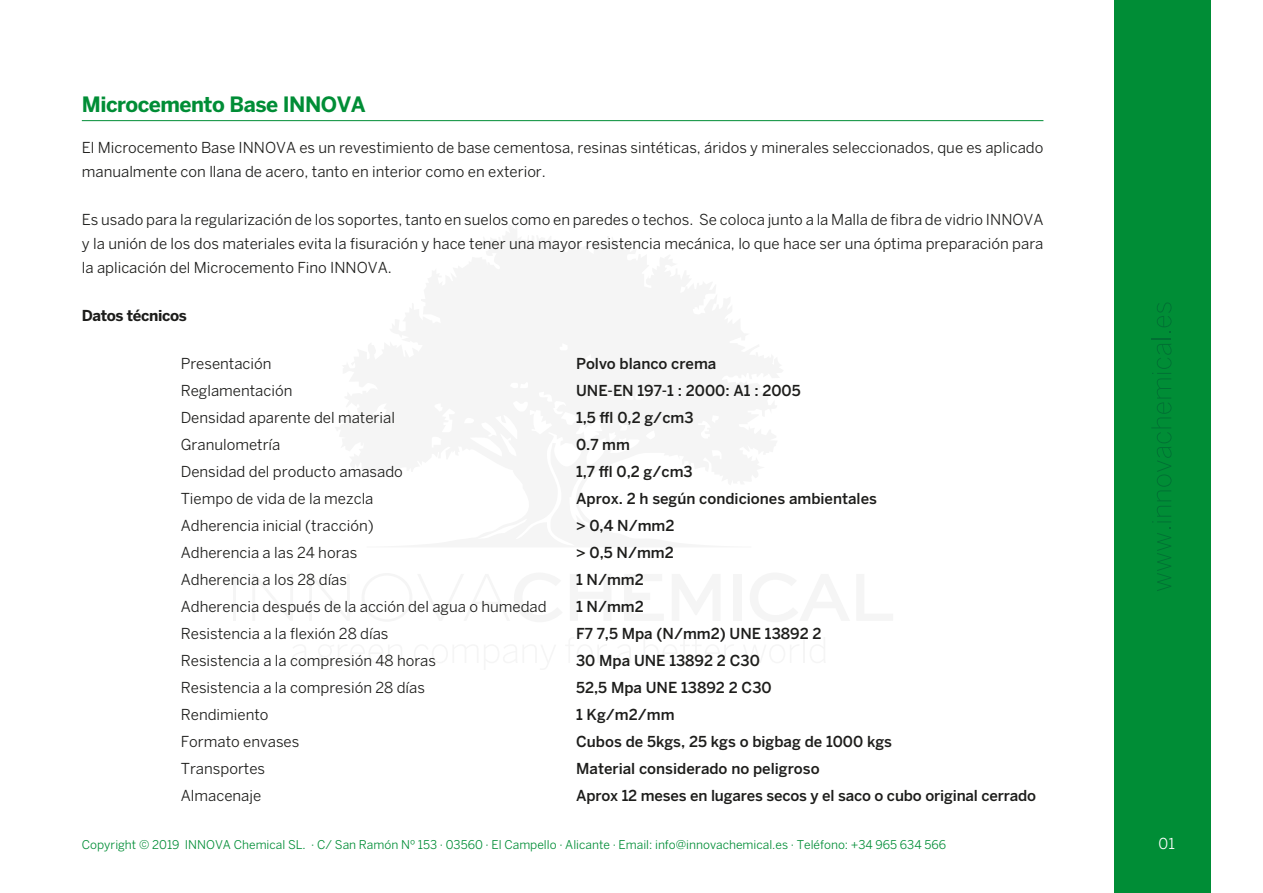
<style>
.page{position:relative;width:1263px;height:893px;background:#fff}
.page>*{position:absolute;margin:0;border:0;box-sizing:border-box;transform-origin:0 0}
.t1{font:700 21px "Benton Sans";letter-spacing:-.025em;color:#008d36}
.t2{font:15px/24px "Benton Sans";color:#1d1d1b}
.t3{font:500 15px "Benton Sans";color:#1d1d1b}
.t4{font:700 15px "Benton Sans";letter-spacing:-.025em;color:#1d1d1b}
.t5{font:15px "Benton Sans";color:#fff}
.t6{font:12px "Benton Sans";color:#008d36}
</style>
<div class="page">
<hr style="left:233px;top:574px;width:3px;height:47px;background:#f5f5f5">
<div style="left:733px;top:574px;width:8px;height:47px;background:#f5f5f5"></div>
<hr style="left:803px;top:637px;width:2px;height:26px;background:#f5f5f5">
<hr style="left:82px;top:120px;width:961px;height:1px;background:#008d36">
<div style="left:1114px;top:0;width:96px;height:893px;background:#008d36"></div>
<svg style="left:1157px;top:528px;width:14px;height:63px"></svg>
<svg style="left:1151px;top:302px;width:20px;height:220px"></svg>
<h1 class="t1" style="left:82px;top:92px;width:285px">Microcemento Base INNOVA</h1>
<p class="t2" style="left:82px;top:135px;width:963px">El Microcemento Base INNOVA es un revestimiento de base cementosa, resinas sintéticas, áridos y minerales seleccionados, que es aplicado manualmente con llana de acero, tanto en interior como en exterior.</p>
<p class="t2" style="left:82px;top:207px;width:963px;text-align:justify">Es usado para la regularización de los soportes, tanto en suelos como en paredes o techos. Se coloca junto a la Malla de fibra de vidrio INNOVA y la unión de los dos materiales evita la fisuración y hace tener una mayor resistencia mecánica, lo que hace ser una óptima preparación para la aplicación del Microcemento Fino INNOVA.</p>
<p class="t4" style="left:82px;top:307px;width:106px">Datos técnicos</p>
<p class="t2" style="left:181px;top:351px;width:92px">Presentación</p>
<p class="t3" style="left:576px;top:355px;width:142px">Polvo blanco crema</p>
<p class="t2" style="left:181px;top:378px;width:113px">Reglamentación</p>
<p class="t3" style="left:576px;top:382px;width:226px">UNE-EN 197-1 : 2000: A1 : 2005</p>
<p class="t2" style="left:181px;top:405px;width:216px">Densidad aparente del material</p>
<p class="t3" style="left:576px;top:409px;width:119px">1,5 ± 0,2 g/cm3</p>
<p class="t2" style="left:181px;top:432px;width:101px">Granulometría</p>
<p class="t3" style="left:576px;top:436px;width:55px">0.7 mm</p>
<p class="t2" style="left:181px;top:459px;width:224px">Densidad del producto amasado</p>
<p class="t3" style="left:576px;top:463px;width:118px">1,7 ± 0,2 g/cm3</p>
<p class="t2" style="left:181px;top:486px;width:194px">Tiempo de vida de la mezcla</p>
<p class="t3" style="left:576px;top:490px;width:302px">Aprox. 2 h según condiciones ambientales</p>
<p class="t2" style="left:181px;top:513px;width:194px">Adherencia inicial (tracción)</p>
<p class="t3" style="left:576px;top:517px;width:100px">&gt; 0,4 N/mm2</p>
<p class="t2" style="left:181px;top:540px;width:178px">Adherencia a las 24 horas</p>
<p class="t3" style="left:576px;top:544px;width:99px">&gt; 0,5 N/mm2</p>
<p class="t2" style="left:181px;top:567px;width:168px">Adherencia a los 28 días</p>
<p class="t3" style="left:576px;top:571px;width:69px">1 N/mm2</p>
<p class="t2" style="left:181px;top:594px;width:367px">Adherencia después de la acción del agua o humedad</p>
<p class="t3" style="left:576px;top:598px;width:69px">1 N/mm2</p>
<p class="t2" style="left:181px;top:621px;width:209px">Resistencia a la flexión 28 días</p>
<p class="t3" style="left:576px;top:625px;width:247px">F7 7,5 Mpa (N/mm2) UNE 13892 2</p>
<p class="t2" style="left:181px;top:648px;width:257px">Resistencia a la compresión 48 horas</p>
<p class="t3" style="left:576px;top:652px;width:185px">30 Mpa UNE 13892 2 C30</p>
<p class="t2" style="left:181px;top:675px;width:246px">Resistencia a la compresión 28 días</p>
<p class="t3" style="left:576px;top:679px;width:197px">52,5 Mpa UNE 13892 2 C30</p>
<p class="t2" style="left:181px;top:702px;width:89px">Rendimiento</p>
<p class="t3" style="left:576px;top:706px;width:100px">1 Kg/m2/mm</p>
<p class="t2" style="left:181px;top:729px;width:120px">Formato envases</p>
<p class="t3" style="left:576px;top:733px;width:317px">Cubos de 5kgs, 25 kgs o bigbag de 1000 kgs</p>
<p class="t2" style="left:181px;top:756px;width:86px">Transportes</p>
<p class="t3" style="left:576px;top:760px;width:245px">Material considerado no peligroso</p>
<p class="t2" style="left:181px;top:783px;width:82px">Almacenaje</p>
<p class="t3" style="left:576px;top:787px;width:461px">Aprox 12 meses en lugares secos y el saco o cubo original cerrado</p>
<p class="t6" style="left:82px;top:838px;width:866px">Copyright © 2019 INNOVA Chemical SL. · C/ San Ramón Nº 153 · 03560 · El Campello · Alicante · Email: info@innovachemical.es · Teléfono: +34 965 634 566</p>
<p class="t5" style="left:1159px;top:835px;width:18px">01</p>
</div>
